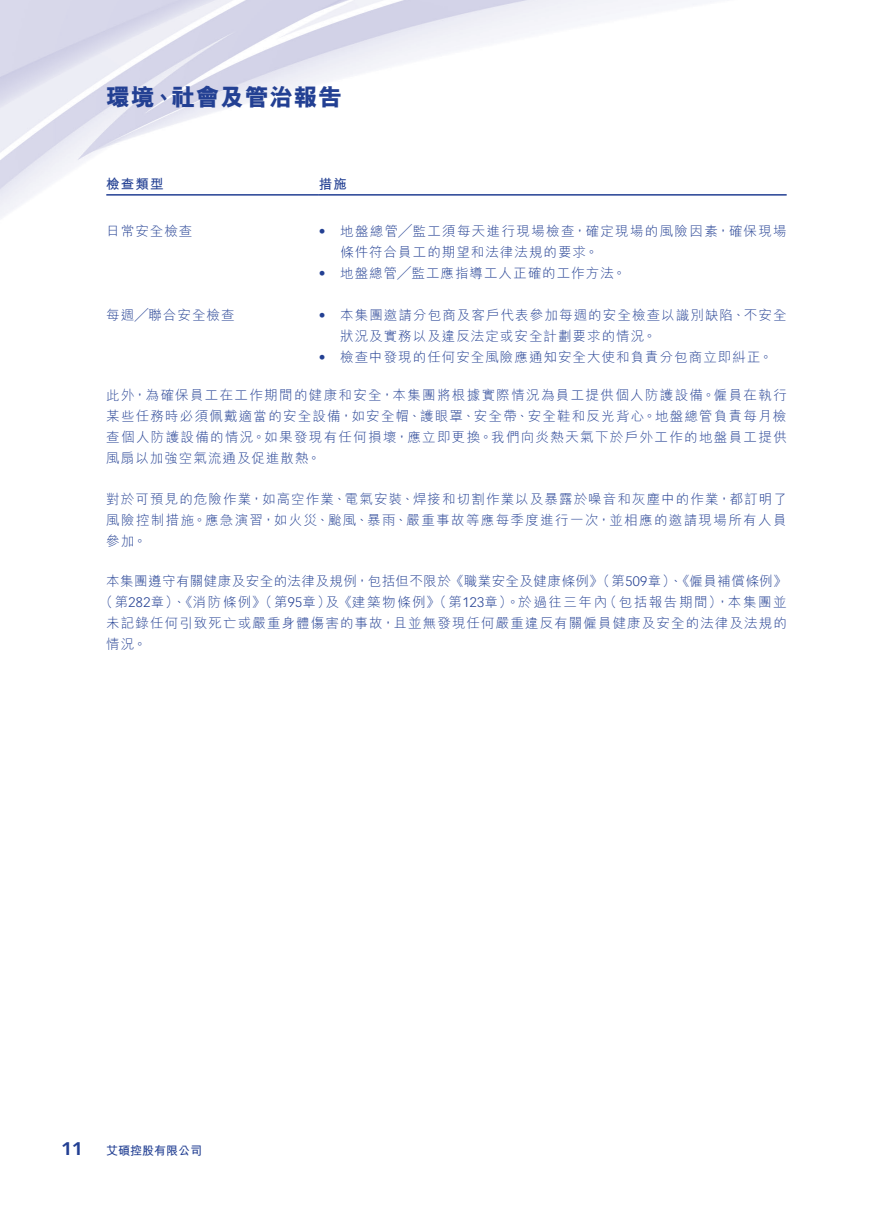
<style>
.page{position:relative;width:893px;height:1212px;background:#fff}
.page>*{position:absolute;margin:0;border:0;box-sizing:border-box;transform-origin:0 0}
.t1{font:800 24px "M Hei HK";letter-spacing:.02em;color:#234093}
.t2{font:700 18px "Vectora LT Std";color:#234093}
.t3{font:300 13.5px/21px "M Hei HK";letter-spacing:.08em;color:#234093}
.t4{font:300 13.5px/21px "M Hei HK";letter-spacing:.035em;color:#234093;text-align:right}
.t5{font:300 13.5px "M Hei HK";letter-spacing:.1em;color:#234093}
.t6{font:300 13.5px "M Hei HK";letter-spacing:.115em;color:#234093}
.t7{font:700 13.5px "M Hei HK";letter-spacing:.08em;color:#234093}
.t8{font:300 13.5px "Vectora LT Std";color:#234093}
.t9{font:700 12px "M Hei HK";color:#234093}
.s1{font-family:"Vectora LT Std"}
</style>
<div class="page">
<img style="left:0;top:0;width:711px;height:218px">
<hr style="left:106px;top:194px;width:213px;height:2px;background:#234093">
<hr style="left:319px;top:194px;width:468px;height:2px;background:#234093">
<h1 class="t1" style="left:171px;top:85px;width:172px">社會及管治報告</h1>
<h1 class="t1" style="left:106px;top:85px;width:50px">環境</h1>
<h1 class="t1" style="left:151px;top:85px;width:25px">、</h1>
<p class="t7" style="left:106px;top:175px;width:59px">檢查類型</p>
<p class="t7" style="left:319px;top:175px;width:30px">措施</p>
<p class="t3" style="left:106px;top:220px;width:88px">日常安全檢查</p>
<p class="t8" style="left:319px;top:223px;width:8px">•</p>
<p class="t5" style="left:340px;top:224px;width:448px">地盤總管╱監工須每天進行現場檢查，確定現場的風險因素，確保現場</p>
<p class="t8" style="left:319px;top:265px;width:8px">•</p>
<p class="t3" style="left:340px;top:241px;width:287px">條件符合員工的期望和法律法規的要求。<br>地盤總管╱監工應指導工人正確的工作方法。</p>
<p class="t3" style="left:106px;top:304px;width:130px">每週╱聯合安全檢查</p>
<p class="t8" style="left:319px;top:307px;width:8px">•</p>
<p class="t3" style="left:340px;top:304px;width:448px">本集團邀請分包商及客戶代表參加每週的安全檢查以識別缺陷、不安全</p>
<p class="t3" style="left:340px;top:325px;width:434px">狀況及實務以及違反法定或安全計劃要求的情況。<br>檢查中發現的任何安全風險應通知安全大使和負責分包商立即糾正。</p>
<p class="t8" style="left:319px;top:349px;width:8px">•</p>
<p class="t3" style="left:106px;top:385px;width:682px;text-align:justify">此外，為確保員工在工作期間的健康和安全，本集團將根據實際情況為員工提供個人防護設備。僱員在執行某些任務時必須佩戴適當的安全設備，如安全帽、護眼罩、安全帶、安全鞋和反光背心。地盤總管負責每月檢查個人防護設備的情況。如果發現有任何損壞，應立即更換。我們向炎熱天氣下於戶外工作的地盤員工提供風扇以加強空氣流通及促進散熱。</p>
<p class="t3" style="left:106px;top:488px;width:682px;text-align:justify">對於可預見的危險作業，如高空作業、電氣安裝、焊接和切割作業以及暴露於噪音和灰塵中的作業，都訂明了風險控制措施。應急演習，如火災、颱風、暴雨、嚴重事故等應每季度進行一次，並相應的邀請現場所有人員參加。</p>
<p class="t4" style="left:106px;top:570px;width:682px">本集團遵守有關健康及安全的法律及規例，包括但不限於《職業安全及健康條例》（第<span class="s1">509</span>章）、《僱員補償條例《（包括報告期間 ，）本集團並</p>
<p class="t3" style="left:106px;top:591px;width:682px;text-indent:-7px">（第<span class="s1">282</span>章）、《消防條例》（第<span class="s1">95</span>章）<br>未記錄任何引致死亡或嚴重身體傷害的事故，且並無發現任何嚴重違反有關僱員健康及安全的法律及法規的情況。</p>
<p class="t6" style="left:326px;top:595px;width:283px">及《建築物條例》（第<span class="s1">123</span>章）。於過往三年內</p>
<h2 class="t2" style="left:61px;top:1137px;width:23px">11</h2>
<p class="t9" style="left:106px;top:1141px;width:97px">艾碩控股有限公司</p>
</div>
